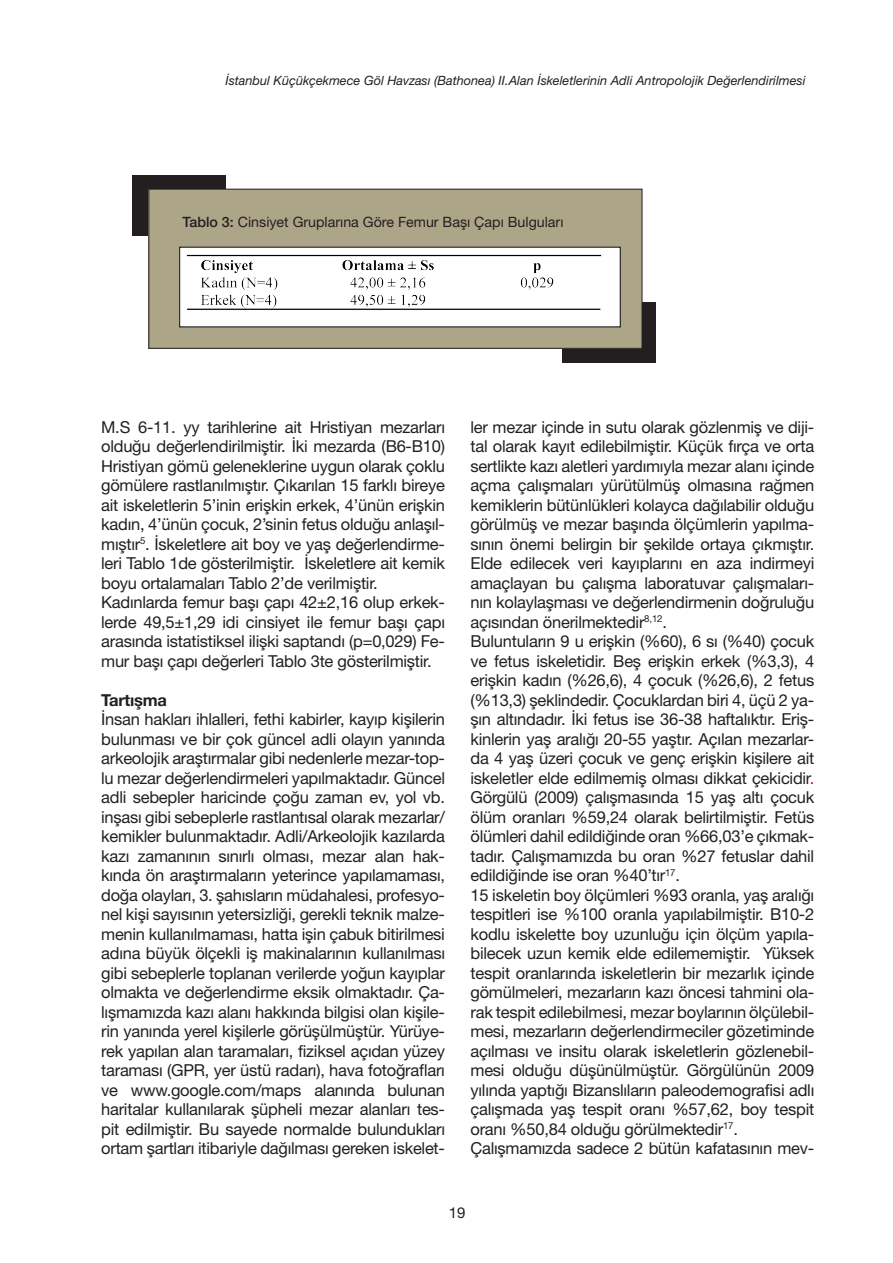
<style>
.page{position:relative;width:893px;height:1263px;background:#fff}
.page>*{position:absolute;margin:0;border:0;box-sizing:border-box;transform-origin:0 0}
.Heading_1{font:16.5px/19.5px "Helvetica Neue LT Pro";letter-spacing:-.015em;color:#231f20;text-align:justify}
.Heading_1-2{font:700 16.5px "Helvetica Neue LT Pro";letter-spacing:-.015em;color:#231f20}
.t1{font:15px "Helvetica Neue LT Pro";color:#231f20}
.metin_Basker_2{font:14.25px "Helvetica Neue LT Pro";color:#231f20}
.metin_Basker_2-2{font:italic 12.75px "Helvetica Neue LT Pro";color:#231f20}
.s1{font-weight:500}
.s2{color:#f00}
</style>
<div class="page">
<div style="left:132px;top:175px;width:94px;height:61px;background:#231f20"></div>
<div style="left:562px;top:302px;width:94px;height:60px;background:#231f20"></div>
<div style="left:149px;top:189px;width:493px;height:159px;background:#ada588"></div>
<div style="left:148px;top:189px;width:494px;height:160px;border:1px solid #231f20"></div>
<img style="left:182px;top:249px;width:437px;height:76px">
<div style="left:179px;top:247px;width:442px;height:80px;border:1px solid #231f20"></div>
<p class="metin_Basker_2-2" style="left:225px;top:73px;width:582px">İstanbul Küçükçekmece Göl Havzası (Bathonea) II.Alan İskeletlerinin Adli Antropolojik Değerlendirilmesi</p>
<p class="metin_Basker_2" style="left:182px;top:214px;width:383px"><span class="s1">Tablo 3:</span> Cinsiyet Gruplarına Göre Femur Başı Çapı Bulguları</p>
<p class="Heading_1" style="left:101px;top:417px;width:345px">M.S 6-11. yy tarihlerine ait Hristiyan mezarları olduğu değerlendirilmiştir. İki mezarda (B6-B10)<br>Hristiyan gömü geleneklerine uygun olarak çoklu gömülere rastlanılmıştır. Çıkarılan 15 farklı bireye ait iskeletlerin 5’inin erişkin erkek, 4’ünün erişkin kadın, 4’ünün çocuk, 2’sinin fetus olduğu anlaşıl&shy;mıştır<sup>5</sup>. İskeletlere ait boy ve yaş değerlendirme&shy;leri Tablo 1de gösterilmiştir. İskeletlere ait kemik boyu ortalamaları Tablo 2’de verilmiştir.</p>
<p class="Heading_1" style="left:101px;top:592px;width:345px">Kadınlarda femur başı çapı 42±2,16 olup erkek&shy;lerde 49,5±1,29 idi cinsiyet ile femur başı çapı arasında istatistiksel ilişki saptandı (p=0,029) Fe&shy;mur başı çapı değerleri Tablo 3te gösterilmiştir.</p>
<p class="Heading_1-2" style="left:101px;top:689px;width:67px">Tartışma</p>
<p class="Heading_1" style="left:101px;top:709px;width:345px">İnsan hakları ihlalleri, fethi kabirler, kayıp kişilerin bulunması ve bir çok güncel adli olayın yanında arkeolojik araştırmalar gibi nedenlerle mezar-top&shy;lu mezar değerlendirmeleri yapılmaktadır. Güncel adli sebepler haricinde çoğu zaman ev, yol vb. inşası gibi sebeplerle rastlantısal olarak mezarlar/ kemikler bulunmaktadır. Adli/Arkeolojik kazılarda kazı zamanının sınırlı olması, mezar alan hak&shy;kında ön araştırmaların yeterince yapılamaması, doğa olayları, 3. şahısların müdahalesi, profesyo&shy;nel kişi sayısının yetersizliği, gerekli teknik malze&shy;menin kullanılmaması, hatta işin çabuk bitirilmesi adına büyük ölçekli iş makinalarının kullanılması gibi sebeplerle toplanan verilerde yoğun kayıplar olmakta ve değerlendirme eksik olmaktadır. Ça&shy;lışmamızda kazı alanı hakkında bilgisi olan kişile&shy;rin yanında yerel kişilerle görüşülmüştür. Yürüye&shy;rek yapılan alan taramaları, fiziksel açıdan yüzey taraması (GPR, yer üstü radarı), hava fotoğrafları ve www.google.com/maps alanında bulunan haritalar kullanılarak şüpheli mezar alanları tes&shy;pit edilmiştir. Bu sayede normalde bulundukları ortam şartları itibariyle dağılması gereken iskelet-</p>
<p class="Heading_1" style="left:470px;top:417px;width:345px">ler mezar içinde in sutu olarak gözlenmiş ve diji&shy;tal olarak kayıt edilebilmiştir. Küçük fırça ve orta sertlikte kazı aletleri yardımıyla mezar alanı içinde açma çalışmaları yürütülmüş olmasına rağmen kemiklerin bütünlükleri kolayca dağılabilir olduğu görülmüş ve mezar başında ölçümlerin yapılma&shy;sının önemi belirgin bir şekilde ortaya çıkmıştır.<br>Elde edilecek veri kayıplarını en aza indirmeyi amaçlayan bu çalışma laboratuvar çalışmaları&shy;nın kolaylaşması ve değerlendirmenin doğruluğu açısından önerilmektedir<sup>8,12</sup>.</p>
<p class="Heading_1" style="left:470px;top:631px;width:345px">Buluntuların 9 u erişkin (%60), 6 sı (%40) çocuk ve fetus iskeletidir. Beş erişkin erkek (%3,3), 4 erişkin kadın (%26,6), 4 çocuk (%26,6), 2 fetus (%13,3) şeklindedir. Çocuklardan biri 4, üçü 2 ya&shy;şın altındadır. İki fetus ise 36-38 haftalıktır. Eriş&shy;kinlerin yaş aralığı 20-55 yaştır. Açılan mezarlar&shy;da 4 yaş üzeri çocuk ve genç erişkin kişilere ait iskeletler elde edilmemiş olması dikkat çekicidir<span class="s2">.<br></span>Görgülü (2009) çalışmasında 15 yaş altı çocuk ölüm oranları %59,24 olarak belirtilmiştir. Fetüs ölümleri dahil edildiğinde oran %66,03’e çıkmak&shy;tadır. Çalışmamızda bu oran %27 fetuslar dahil edildiğinde ise oran %40’tır<sup>17</sup>.</p>
<p class="Heading_1" style="left:470px;top:885px;width:345px">15 iskeletin boy ölçümleri %93 oranla, yaş aralığı tespitleri ise %100 oranla yapılabilmiştir. B10-2 kodlu iskelette boy uzunluğu için ölçüm yapıla&shy;bilecek uzun kemik elde edilememiştir. Yüksek tespit oranlarında iskeletlerin bir mezarlık içinde gömülmeleri, mezarların kazı öncesi tahmini ola&shy;rak tespit edilebilmesi, mezar boylarının ölçülebil&shy;mesi, mezarların değerlendirmeciler gözetiminde açılması ve insitu olarak iskeletlerin gözlenebil&shy;mesi olduğu düşünülmüştür. Görgülünün 2009 yılında yaptığı Bizanslıların paleodemografisi adlı çalışmada yaş tespit oranı %57,62, boy tespit oranı %50,84 olduğu görülmektedir<sup>17</sup>.</p>
<p class="Heading_1" style="left:470px;top:1138px;width:345px">Çalışmamızda sadece 2 bütün kafatasının mev-</p>
<p class="t1" style="left:449px;top:1203px;width:18px">19</p>
</div>
